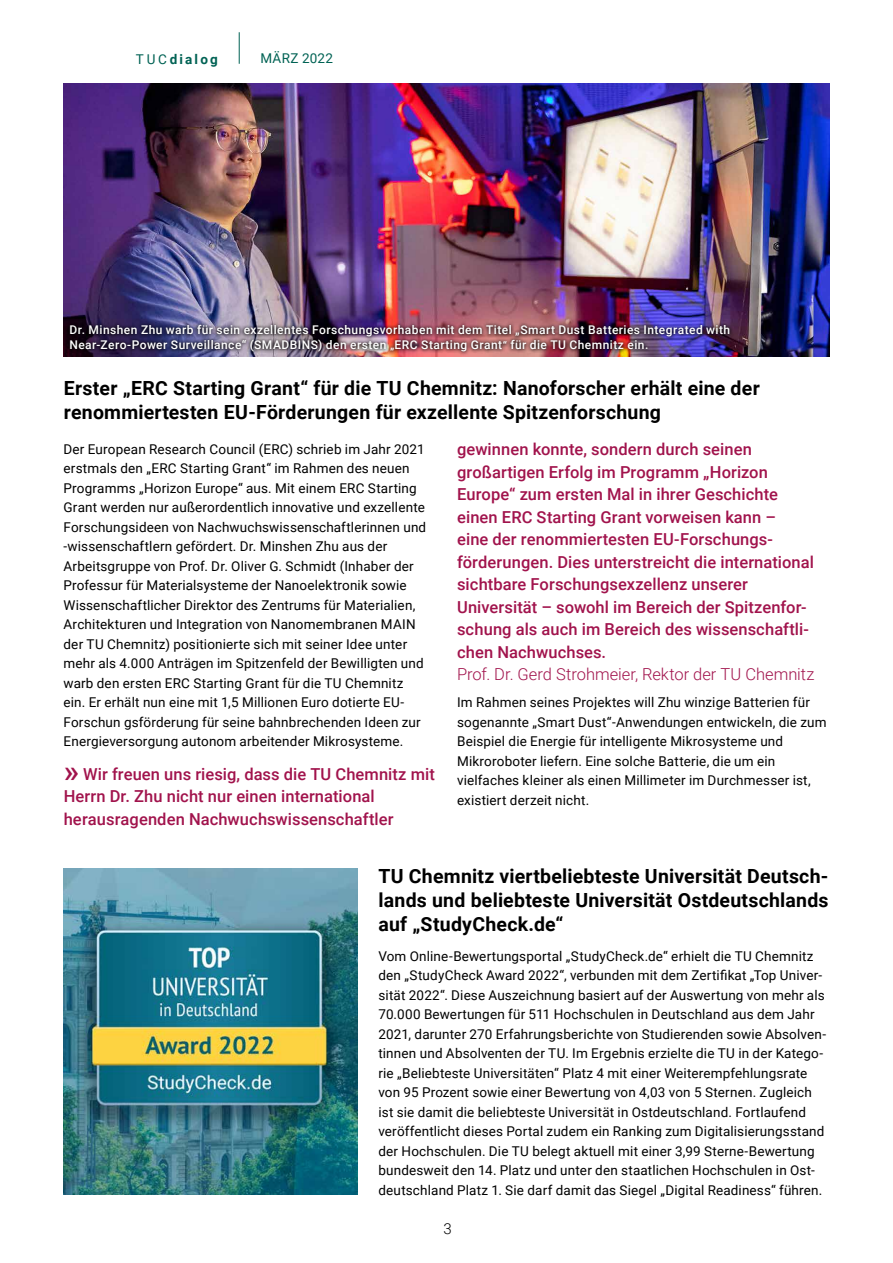
<style>
.page{position:relative;width:893px;height:1263px;background:#fff}
.page>*{position:absolute;margin:0;border:0;box-sizing:border-box;transform-origin:0 0}
.t1{font:700 19.5px/24px "Roboto";letter-spacing:.01em;color:#000;text-align:justify}
.t2{font:500 16.5px/22.5px "Roboto";letter-spacing:.005em;color:#a1134c}
.t3{font:300 16.5px "Roboto";color:#a1134c}
.t4{font:300 15px "Roboto";color:#000}
.t5{font:13.5px/19.5px "Roboto";letter-spacing:.01em;color:#000}
.t6{font:700 13.5px "Roboto";letter-spacing:.16em;color:#006254}
.t7{font:13.5px "Roboto";letter-spacing:.025em;color:#006254}
.t8{font:500 12px/14.4px "Roboto";letter-spacing:.04em;color:#fff}
.s1{font-weight:400}
.s2{font-weight:700;font-size:10.5px}
.s3{font-size:31.5px}
</style>
<div class="page">
<hr style="left:239px;top:32px;width:1px;height:32px;background:#006254">
<img style="left:64px;top:83px;width:765px;height:273px">
<div style="left:66px;top:321px;width:668px;height:35px;background:#000;opacity:.84"></div>
<img style="left:64px;top:868px;width:293px;height:327px">
<p class="t6" style="left:136px;top:50px;width:84px"><span class="s1">TUC</span>dialog</p>
<p class="t7" style="left:260px;top:49px;width:74px">MÄRZ 2022</p>
<p class="t8" style="left:69px;top:322px;width:662px">Dr. Minshen Zhu warb für sein exzellentes Forschungsvorhaben mit dem Titel „Smart Dust Batteries Integrated with<br>Near-Zero-Power Surveillance“ (SMADBINS) den ersten <span class="s2">„</span>ERC Starting Grant<span class="s2">“</span> für die TU Chemnitz ein.</p>
<h1 class="t1" style="left:64px;top:376px;width:697px">Erster „ERC Starting Grant“ für die TU Chemnitz: Nanoforscher erhält eine der renommiertesten EU-Förderungen für exzellente Spitzenforschung</h1>
<p class="t5" style="left:64px;top:439px;width:364px">Der European Research Council (ERC) schrieb im Jahr 2021 erstmals den „ERC Starting Grant“ im Rahmen des neuen Programms „Horizon Europe“ aus. Mit einem ERC Starting Grant werden nur außerordentlich innovative und exzellente Forschungsideen von Nachwuchswissenschaftlerinnen und -wissenschaftlern gefördert. Dr. Minshen Zhu aus der Arbeitsgruppe von Prof. Dr. Oliver G. Schmidt (Inhaber der Professur für Materialsysteme der Nanoelektronik sowie Wissenschaftlicher Direktor des Zentrums für Materialien, Architekturen und Integration von Nanomembranen MAIN der TU Chemnitz) positionierte sich mit seiner Idee unter mehr als 4.000 Anträgen im Spitzenfeld der Bewilligten und warb den ersten ERC Starting Grant für die TU Chemnitz ein. Er erhält nun eine mit 1,5 Millionen Euro dotierte EU-Forschun gsförderung für seine bahnbrechenden Ideen zur Energieversorgung autonom arbeitender Mikrosysteme.</p>
<p class="t2" style="left:64px;top:762px;width:373px"><span class="s3">»</span> Wir freuen uns riesig, dass die TU Chemnitz mit<br>Herrn Dr. Zhu nicht nur einen international herausragenden Nachwuchswissenschaftler</p>
<p class="t2" style="left:457px;top:437px;width:358px">gewinnen konnte, sondern durch seinen großartigen Erfolg im Programm „Horizon Europe“ zum ersten Mal in ihrer Geschichte einen ERC Starting Grant vorweisen kann –<br>eine der renommiertesten EU-Forschungs&shy;förderungen. Dies unterstreicht die international sichtbare Forschungsexzellenz unserer Universität – sowohl im Bereich der Spitzenfor&shy;schung als auch im Bereich des wissenschaftli&shy;chen Nachwuchses.</p>
<p class="t3" style="left:457px;top:663px;width:359px">Prof. Dr. Gerd Strohmeier, Rektor der TU Chemnitz</p>
<p class="t5" style="left:457px;top:692px;width:371px">Im Rahmen seines Projektes will Zhu winzige Batterien für sogenannte „Smart Dust“-Anwendungen entwickeln, die zum Beispiel die Energie für intelligente Mikrosysteme und Mikroroboter liefern. Eine solche Batterie, die um ein vielfaches kleiner als einen Millimeter im Durchmesser ist, existiert derzeit nicht.</p>
<h1 class="t1" style="left:378px;top:863px;width:452px">TU Chemnitz viertbeliebteste Universität Deutsch&shy;lands und beliebteste Universität Ostdeutschlands auf „StudyCheck.de“</h1>
<p class="t5" style="left:378px;top:946px;width:449px">Vom Online-Bewertungsportal „StudyCheck.de“ erhielt die TU Chemnitz den „StudyCheck Award 2022“, verbunden mit dem Zertifikat „Top Univer&shy;sität 2022“. Diese Auszeichnung basiert auf der Auswertung von mehr als 70.000 Bewertungen für 511 Hochschulen in Deutschland aus dem Jahr 2021, darunter 270 Erfahrungsberichte von Studierenden sowie Absolven&shy;tinnen und Absolventen der TU. Im Ergebnis erzielte die TU in der Katego&shy;rie „Beliebteste Universitäten“ Platz 4 mit einer Weiterempfehlungsrate von 95 Prozent sowie einer Bewertung von 4,03 von 5 Sternen. Zugleich ist sie damit die beliebteste Universität in Ostdeutschland. Fortlaufend veröffentlicht dieses Portal zudem ein Ranking zum Digitalisierungsstand der Hochschulen. Die TU belegt aktuell mit einer 3,99 Sterne-Bewertung bundesweit den 14. Platz und unter den staatlichen Hochschulen in Ost&shy;deutschland Platz 1. Sie darf damit das Siegel „Digital Readiness“ führen.</p>
<p class="t4" style="left:443px;top:1218px;width:10px">3</p>
</div>
